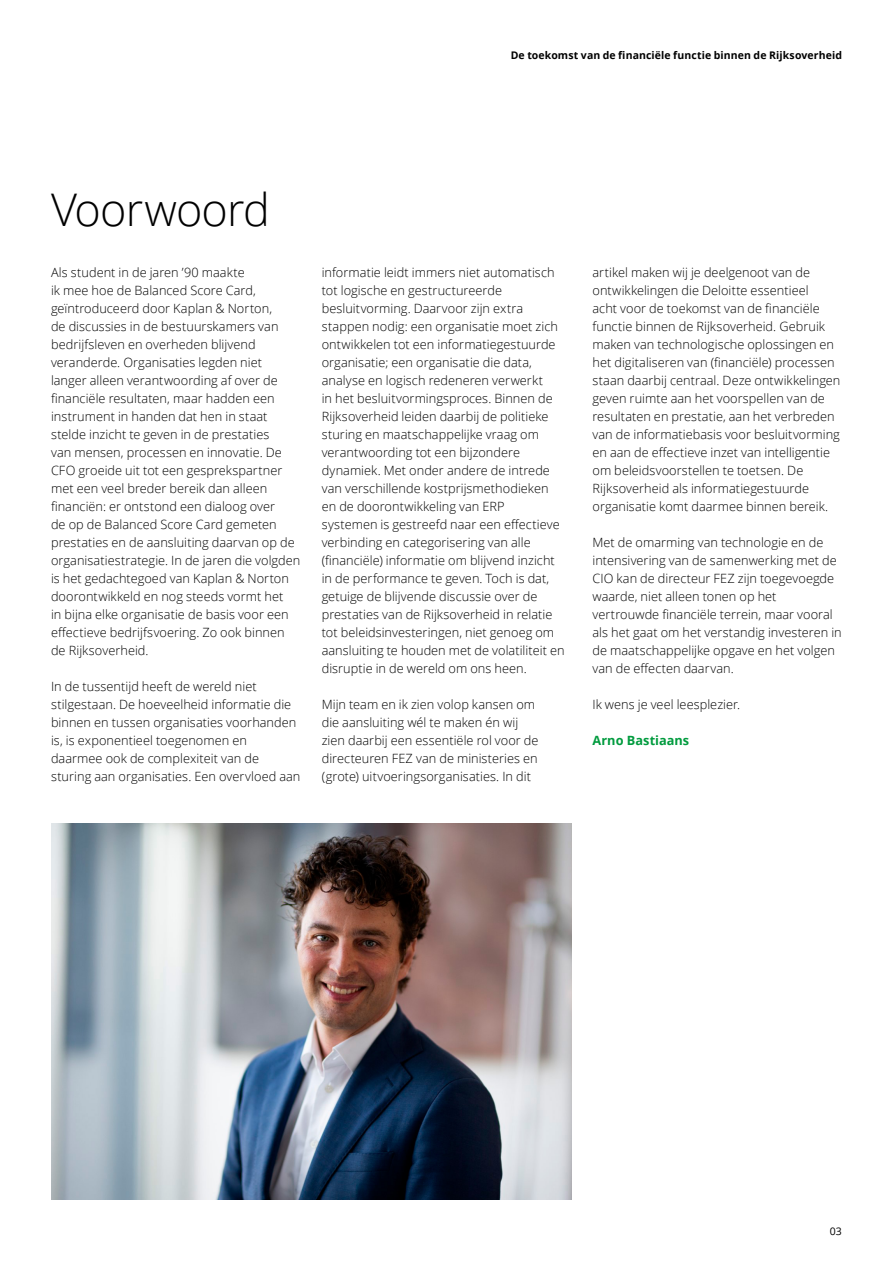
<style>
.page{position:relative;width:893px;height:1263px;background:#fff}
.page>*{position:absolute;margin:0;border:0;box-sizing:border-box;transform-origin:0 0}
.t1{font:300 45px "Open Sans";letter-spacing:-.02em;color:#000}
.t2{font:300 12.75px/18px "Open Sans";letter-spacing:.005em;color:#000}
.t3{font:700 12.75px "Open Sans";letter-spacing:.005em;color:#009b3e}
.t4{font:700 10.5px "Open Sans";letter-spacing:.01em;color:#000}
.t5{font:10.5px "Open Sans";color:#000}
</style>
<div class="page">
<img style="left:51px;top:824px;width:520px;height:375px">
<p class="t4" style="left:511px;top:48px;width:333px">De toekomst van de financiële functie binnen de Rijksoverheid</p>
<h1 class="t1" style="left:51px;top:179px;width:220px">Voorwoord</h1>
<p class="t2" style="left:51px;top:263px;width:251px">Als student in de jaren ’90 maakte<br>ik mee hoe de Balanced Score Card, geïntroduceerd door Kaplan &amp; Norton,<br>de discussies in de bestuurskamers van bedrijfsleven en overheden blijvend veranderde. Organisaties legden niet langer alleen verantwoording af over de financiële resultaten, maar hadden een instrument in handen dat hen in staat stelde inzicht te geven in de prestaties<br>van mensen, processen en innovatie. De CFO groeide uit tot een gesprekspartner met een veel breder bereik dan alleen financiën: er ontstond een dialoog over<br>de op de Balanced Score Card gemeten prestaties en de aansluiting daarvan op de organisatiestrategie. In de jaren die volgden is het gedachtegoed van Kaplan &amp; Norton doorontwikkeld en nog steeds vormt het<br>in bijna elke organisatie de basis voor een effectieve bedrijfsvoering. Zo ook binnen de Rijksoverheid.</p>
<p class="t2" style="left:51px;top:677px;width:251px">In de tussentijd heeft de wereld niet stilgestaan. De hoeveelheid informatie die binnen en tussen organisaties voorhanden is, is exponentieel toegenomen en daarmee ook de complexiteit van de sturing aan organisaties. Een overvloed aan</p>
<p class="t2" style="left:322px;top:263px;width:244px">informatie leidt immers niet automatisch tot logische en gestructureerde besluitvorming. Daarvoor zijn extra stappen nodig: een organisatie moet zich ontwikkelen tot een informatiegestuurde organisatie; een organisatie die data, analyse en logisch redeneren verwerkt<br>in het besluitvormingsproces. Binnen de Rijksoverheid leiden daarbij de politieke sturing en maatschappelijke vraag om verantwoording tot een bijzondere dynamiek. Met onder andere de intrede van verschillende kostprijsmethodieken en de doorontwikkeling van ERP<br>systemen is gestreefd naar een effectieve verbinding en categorisering van alle (financiële) informatie om blijvend inzicht in de performance te geven. Toch is dat, getuige de blijvende discussie over de prestaties van de Rijksoverheid in relatie tot beleidsinvesteringen, niet genoeg om aansluiting te houden met de volatiliteit en disruptie in de wereld om ons heen.</p>
<p class="t2" style="left:322px;top:695px;width:218px">Mijn team en ik zien volop kansen om die aansluiting wél te maken én wij zien daarbij een essentiële rol voor de directeuren FEZ van de ministeries en (grote) uitvoeringsorganisaties. In dit</p>
<p class="t2" style="left:592px;top:263px;width:249px">artikel maken wij je deelgenoot van de ontwikkelingen die Deloitte essentieel<br>acht voor de toekomst van de financiële functie binnen de Rijksoverheid. Gebruik maken van technologische oplossingen en het digitaliseren van (financiële) processen staan daarbij centraal. Deze ontwikkelingen geven ruimte aan het voorspellen van de resultaten en prestatie, aan het verbreden van de informatiebasis voor besluitvorming en aan de effectieve inzet van intelligentie om beleidsvoorstellen te toetsen. De Rijksoverheid als informatiegestuurde organisatie komt daarmee binnen bereik.</p>
<p class="t2" style="left:592px;top:533px;width:251px">Met de omarming van technologie en de intensivering van de samenwerking met de CIO kan de directeur FEZ zijn toegevoegde waarde, niet alleen tonen op het vertrouwde financiële terrein, maar vooral als het gaat om het verstandig investeren in de maatschappelijke opgave en het volgen van de effecten daarvan.</p>
<p class="t2" style="left:592px;top:695px;width:149px">Ik wens je veel leesplezier.</p>
<p class="t3" style="left:592px;top:731px;width:98px">Arno Bastiaans</p>
<p class="t5" style="left:830px;top:1224px;width:14px">03</p>
</div>
